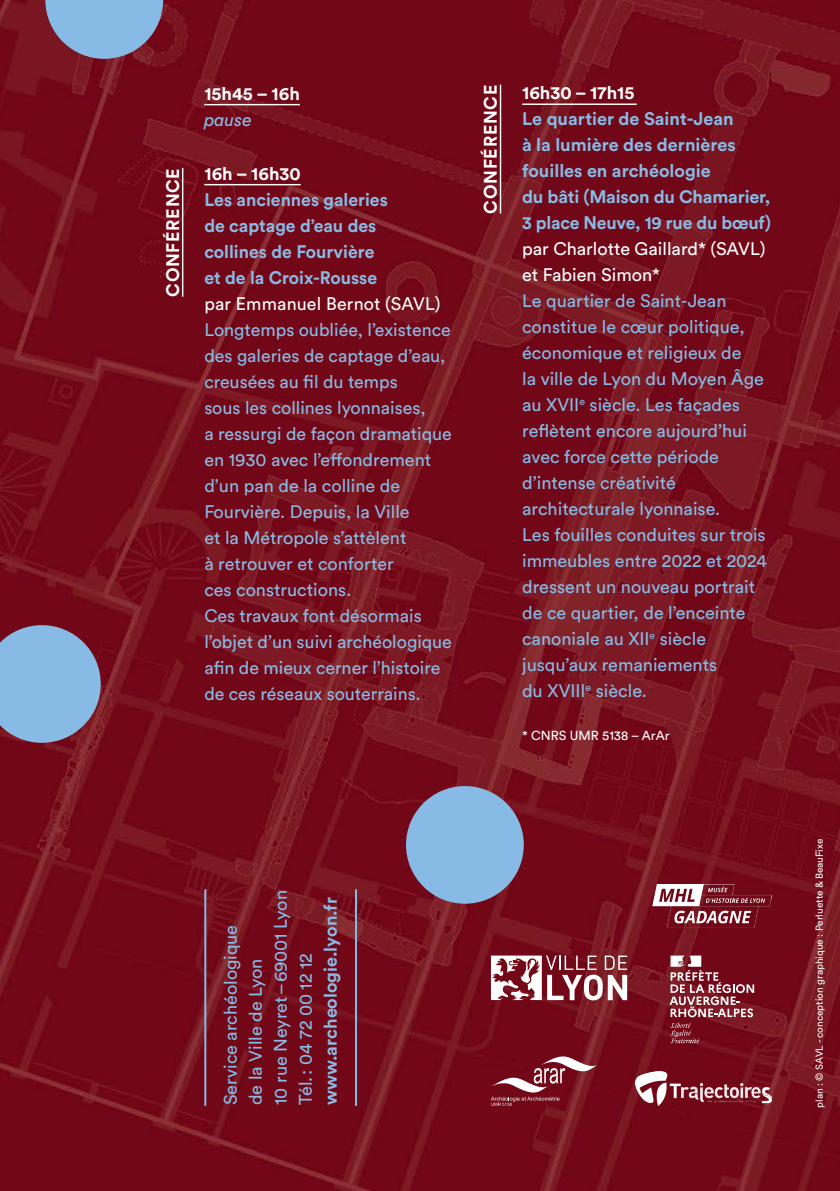
<style>
.page{position:relative;width:840px;height:1191px;background:#fff}
.page>*{position:absolute;margin:0;border:0;box-sizing:border-box;transform-origin:0 0}
.t1{font:18px/26px "Circular Pro";color:#87bbe6}
.t2{font:700 18px/26px "Circular Pro";color:#87bbe6}
.t3{font:18px/26px "Circular Pro";color:#fff}
.t4{font:700 18px "Circular Pro";letter-spacing:.01em;color:#fff}
.t5{font:700 18px "Circular Pro";letter-spacing:.04em;color:#fff}
.t6{font:italic 18px "Circular Pro";color:#87bbe6}
.t7{font:13px "Circular Pro";color:#fff}
.t8{font:10px "Circular Pro";color:#fff}
</style>
<div class="page">
<img style="left:0;top:0;width:839px;height:1191px">
<img style="left:652px;top:884px;width:119px;height:43px">
<hr style="left:522px;top:103px;width:114px;height:2px;background:#fff">
<hr style="left:204px;top:889px;width:2px;height:216px;background:#87bbe6">
<hr style="left:355px;top:889px;width:2px;height:216px;background:#87bbe6">
<hr style="left:204px;top:104px;width:96px;height:1px;background:#fff">
<hr style="left:204px;top:184px;width:96px;height:1px;background:#fff">
<hr style="left:499px;top:85px;width:2px;height:128px;background:#fff">
<hr style="left:182px;top:168px;width:1px;height:129px;background:#fff">
<div style="left:406px;top:786px;width:117px;height:117px;background:#87bbe6;border-radius:50%"></div>
<svg style="left:0;top:625px;width:101px;height:118px;background:#849ec4"></svg>
<svg style="left:45px;top:0;width:118px;height:59px;background:#8396ba"></svg>
<svg style="left:490px;top:955px;width:136px;height:45px"></svg>
<svg style="left:488px;top:1055px;width:110px;height:51px;background:#8a323f"></svg>
<svg style="left:669px;top:955px;width:84px;height:88px;background:#903c48"></svg>
<img style="left:635px;top:1071px;width:136px;height:35px">
<p class="t5" style="left:160px;top:297px;width:130px;rotate:-90deg">CONFÉRENCE</p>
<p class="t4" style="left:204px;top:81px;width:97px">15h45 – 16h</p>
<p class="t6" style="left:204px;top:107px;width:49px">pause</p>
<p class="t4" style="left:204px;top:161px;width:98px">16h – 16h30</p>
<p class="t2" style="left:204px;top:186px;width:185px">Les anciennes galeries de captage d’eau des collines de Fourvière et de la Croix-Rousse</p>
<p class="t3" style="left:204px;top:290px;width:238px">par Emmanuel Bernot (SAVL)</p>
<p class="t1" style="left:204px;top:315px;width:249px">Longtemps oubliée, l’existence des galeries de captage d’eau, creusées au fil du temps<br>sous les collines lyonnaises,<br>a ressurgi de façon dramatique en 1930 avec l’effondrement d’un pan de la colline de<br>Fourvière. Depuis, la Ville<br>et la Métropole s’attèlent<br>à retrouver et conforter<br>ces constructions.<br>Ces travaux font désormais l’objet d’un suivi archéologique afin de mieux cerner l’histoire de ces réseaux souterrains.</p>
<p class="t5" style="left:478px;top:213px;width:130px;rotate:-90deg">CONFÉRENCE</p>
<p class="t4" style="left:522px;top:80px;width:114px">16h30 – 17h15</p>
<p class="t2" style="left:522px;top:105px;width:250px">Le quartier de Saint-Jean<br>à la lumière des dernières fouilles en archéologie<br>du bâti (Maison du Chamarier,<br>3 place Neuve, 19 rue du bœuf)</p>
<p class="t3" style="left:522px;top:235px;width:245px">par Charlotte Gaillard* (SAVL) et Fabien Simon*</p>
<p class="t1" style="left:522px;top:287px;width:246px">Le quartier de Saint-Jean constitue le cœur politique, économique et religieux de<br>la ville de Lyon du Moyen Âge au XVII<sup>e</sup> siècle. Les façades reflètent encore aujourd’hui avec force cette période d’intense créativité architecturale lyonnaise.<br>Les fouilles conduites sur trois immeubles entre 2022 et 2024 dressent un nouveau portrait de ce quartier, de l’enceinte canoniale au XII<sup>e</sup> siècle jusqu’aux remaniements<br>du XVIII<sup>e</sup> siècle.</p>
<p class="t7" style="left:522px;top:727px;width:149px">* CNRS UMR 5138 – ArAr</p>
<p class="t1" style="left:217px;top:1105px;width:216px;line-height:25px;rotate:-90deg">Service archéologique<br>de la Ville de Lyon<br>10 rue Neyret–69001 Lyon<br>Tél.: 04 72 00 12 12</p>
<p class="t2" style="left:316px;top:1105px;width:209px;rotate:-90deg">www.archeologie.lyon.fr</p>
<p class="t8" style="left:812px;top:1107px;width:270px;rotate:-90deg">plan : © SAVL - conception graphique : Perluette &amp; BeauFixe</p>
</div>
